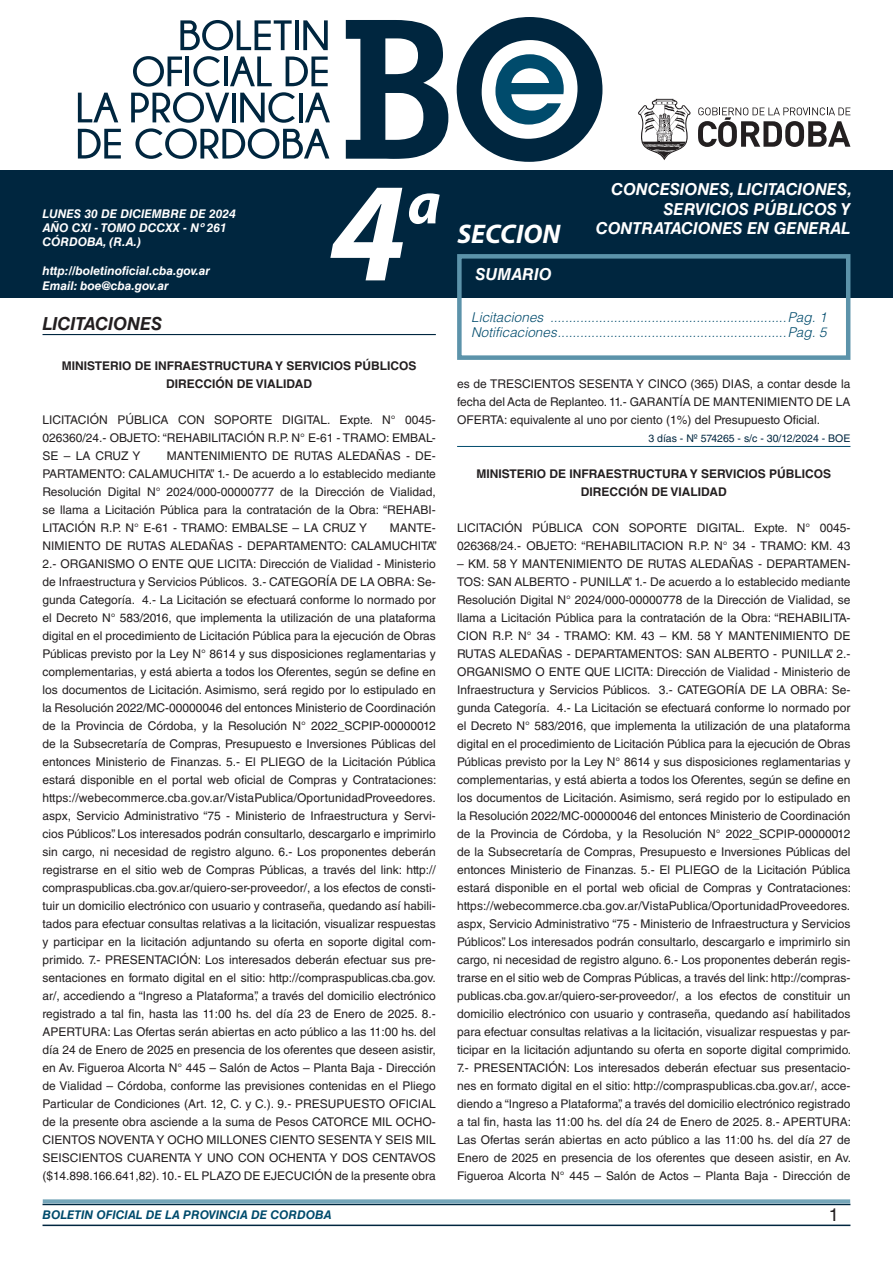
<style>
.page{position:relative;width:893px;height:1263px;background:#fff}
.page>*{position:absolute;margin:0;border:0;box-sizing:border-box;transform-origin:0 0}
.t1{font:italic 700 142.5px "Myriad Pro";color:#fff}
.t2{font:italic 700 60px "Myriad Pro";color:#fff}
.t3{font:italic 700 27px "Myriad Pro";color:#fff}
.NOMBRE_DE_MINISTERIO{font:italic 700 18px "Helvetica LT Std";color:#231f20}
.t4{font:18px "Helvetica LT Std";color:#231f20}
.t5{font:italic 700 16.5px/19.8px "Helvetica LT Std";color:#fff;text-align:right}
.t6{font:italic 300 13.5px "Helvetica LT Std";color:#004b6c}
.TEXTO_BASE{font:12px/18px "Helvetica LT Std";color:#231f20;text-align:justify}
.RESUELVE{font:700 12px "Helvetica LT Std";color:#231f20}
.t7{font:italic 700 12px/14.4px "Helvetica LT Std";color:#fff}
.t8{font:italic 700 12px "Helvetica LT Std";color:#004b6c}
.FECHA_DE_VENCIMIENTO{font:10.5px "Helvetica LT Std";color:#00263f}
</style>
<div class="page">
<div style="left:0;top:170px;width:893px;height:128px;background:#00263f"></div>
<svg style="left:638px;top:99px;width:53px;height:61px"></svg>
<svg style="left:698px;top:107px;width:152px;height:40px"></svg>
<svg style="left:346px;top:20px;width:102px;height:139px"></svg>
<svg style="left:457px;top:17px;width:145px;height:145px"></svg>
<svg style="left:180px;top:20px;width:112px;height:30px"></svg>
<hr style="left:295px;top:20px;width:4px;height:30px;background:#00263f">
<svg style="left:303px;top:20px;width:25px;height:30px"></svg>
<svg style="left:78px;top:93px;width:40px;height:29px"></svg>
<svg style="left:78px;top:129px;width:43px;height:30px"></svg>
<svg style="left:131px;top:56px;width:199px;height:103px"></svg>
<hr style="left:43px;top:1224px;width:807px;height:2px;background:#00263f">
<div style="left:42px;top:1198px;width:809px;height:8px;background:#fff;opacity:.75"></div>
<hr style="left:43px;top:334px;width:393px;height:1px;background:#00263f">
<div style="left:457px;top:254px;width:393px;height:106px;border:4px solid #5c93aa"></div>
<hr style="left:457px;top:446px;width:393px;height:1px;background:#004b6c">
<p class="t7" style="left:43px;top:206px;width:195px">LUNES 30 DE DICIEMBRE DE 2024<br>AÑO CXI - TOMO DCCXX - Nº 261<br>CÓRDOBA, (R.A.)</p>
<p class="t7" style="left:43px;top:264px;width:169px">http://boletinoficial.cba.gov.ar<br>Email: boe@cba.gov.ar</p>
<h1 class="t1" style="left:329px;top:140px;width:79px">4</h1>
<h2 class="t2" style="left:407px;top:164px;width:35px">a</h2>
<p class="NOMBRE_DE_MINISTERIO" style="left:43px;top:312px;width:121px">LICITACIONES</p>
<p class="RESUELVE" style="left:62px;top:358px;width:356px">MINISTERIO DE INFRAESTRUCTURA Y SERVICIOS PÚBLICOS</p>
<p class="RESUELVE" style="left:166px;top:376px;width:147px">DIRECCIÓN DE VIALIDAD</p>
<p class="TEXTO_BASE" style="left:43px;top:411px;width:395px">LICITACIÓN PÚBLICA CON SOPORTE DIGITAL. Expte. N° 0045- 026360/24.- OBJETO: “REHABILITACIÓN R.P. N° E-61 - TRAMO: EMBAL-SE – LA CRUZ Y</p>
<p class="TEXTO_BASE" style="left:43px;top:447px;width:395px;text-indent:124px">MANTENIMIENTO DE RUTAS ALEDAÑAS - DE-PARTAMENTO: CALAMUCHITA”. 1.- De acuerdo a lo establecido mediante Resolución Digital N° 2024/000-00000777 de la Dirección de Vialidad, se llama a Licitación Pública para la contratación de la Obra: “REHABI-LITACIÓN R.P. N° E-61 - TRAMO: EMBALSE – LA CRUZ Y</p>
<p class="TEXTO_BASE" style="left:43px;top:519px;width:396px;text-indent:347px">MANTE-NIMIENTO DE RUTAS ALEDAÑAS - DEPARTAMENTO: CALAMUCHITA”.<br>2.- ORGANISMO O ENTE QUE LICITA: Dirección de Vialidad - Ministerio de Infraestructura y Servicios Públicos. 3.- CATEGORÍA DE LA OBRA: Se&shy;gunda Categoría. 4.- La Licitación se efectuará conforme lo normado por el Decreto N° 583/2016, que implementa la utilización de una plataforma digital en el procedimiento de Licitación Pública para la ejecución de Obras Públicas previsto por la Ley N° 8614 y sus disposiciones reglamentarias y complementarias, y está abierta a todos los Oferentes, según se define en los documentos de Licitación. Asimismo, será regido por lo estipulado en la Resolución 2022/MC-00000046 del entonces Ministerio de Coordinación de la Provincia de Córdoba, y la Resolución N° 2022_SCPIP-00000012 de la Subsecretaría de Compras, Presupuesto e Inversiones Públicas del entonces Ministerio de Finanzas. 5.- El PLIEGO de la Licitación Pública estará disponible en el portal web oficial de Compras y Contrataciones: https://webecommerce.cba.gov.ar/VistaPublica/OportunidadProveedores. aspx, Servicio Administrativo “75 - Ministerio de Infraestructura y Servi&shy;cios Públicos”. Los interesados podrán consultarlo, descargarlo e imprimirlo sin cargo, ni necesidad de registro alguno. 6.- Los proponentes deberán registrarse en el sitio web de Compras Públicas, a través del link: http:// compraspublicas.cba.gov.ar/quiero-ser-proveedor/, a los efectos de consti&shy;tuir un domicilio electrónico con usuario y contraseña, quedando así habili&shy;tados para efectuar consultas relativas a la licitación, visualizar respuestas y participar en la licitación adjuntando su oferta en soporte digital com&shy;primido. 7.- PRESENTACIÓN: Los interesados deberán efectuar sus pre&shy;sentaciones en formato digital en el sitio: http://compraspublicas.cba.gov. ar/, accediendo a “Ingreso a Plataforma”, a través del domicilio electrónico registrado a tal fin, hasta las 11:00 hs. del día 23 de Enero de 2025. 8.- APERTURA: Las Ofertas serán abiertas en acto público a las 11:00 hs. del día 24 de Enero de 2025 en presencia de los oferentes que deseen asistir, en Av. Figueroa Alcorta N° 445 – Salón de Actos – Planta Baja - Dirección de Vialidad – Córdoba, conforme las previsiones contenidas en el Pliego Particular de Condiciones (Art. 12, C. y C.). 9.- PRESUPUESTO OFICIAL de la presente obra asciende a la suma de Pesos CATORCE MIL OCHO-CIENTOS NOVENTA Y OCHO MILLONES CIENTO SESENTA Y SEIS MIL SEISCIENTOS CUARENTA Y UNO CON OCHENTA Y DOS CENTAVOS ($14.898.166.641,82). 10.- EL PLAZO DE EJECUCIÓN de la presente obra</p>
<h3 class="t3" style="left:457px;top:216px;width:104px">SECCION</h3>
<h3 class="t5" style="left:475px;top:264px;width:78px">SUMARIO</h3>
<h3 class="t5" style="left:596px;top:179px;width:258px">CONCESIONES, LICITACIONES,<br>SERVICIOS PÚBLICOS Y<br>CONTRATACIONES EN GENERAL</h3>
<p class="t6" style="left:471px;top:309px;width:357px">Licitaciones ...............................................................Pag. 1</p>
<p class="t6" style="left:471px;top:324px;width:357px">Notificaciones.............................................................Pag. 5</p>
<p class="TEXTO_BASE" style="left:457px;top:375px;width:395px">es de TRESCIENTOS SESENTA Y CINCO (365) DIAS, a contar desde la fecha del Acta de Replanteo. 11.- GARANTÍA DE MANTENIMIENTO DE LA OFERTA: equivalente al uno por ciento (1%) del Presupuesto Oficial.</p>
<p class="FECHA_DE_VENCIMIENTO" style="left:648px;top:432px;width:204px">3 días - Nº 574265 - s/c - 30/12/2024 - BOE</p>
<p class="RESUELVE" style="left:476px;top:466px;width:356px">MINISTERIO DE INFRAESTRUCTURA Y SERVICIOS PÚBLICOS</p>
<p class="RESUELVE" style="left:581px;top:484px;width:147px">DIRECCIÓN DE VIALIDAD</p>
<p class="TEXTO_BASE" style="left:457px;top:519px;width:395px">LICITACIÓN PÚBLICA CON SOPORTE DIGITAL. Expte. N° 0045-<br>026368/24.- OBJETO: “REHABILITACION R.P. N° 34 - TRAMO: KM. 43</p>
<p class="TEXTO_BASE" style="left:457px;top:555px;width:396px">– KM. 58 Y MANTENIMIENTO DE RUTAS ALEDAÑAS - DEPARTAMEN-TOS: SAN ALBERTO - PUNILLA”. 1.- De acuerdo a lo establecido mediante Resolución Digital N° 2024/000-00000778 de la Dirección de Vialidad, se llama a Licitación Pública para la contratación de la Obra: “REHABILITA-CION R.P. N° 34 - TRAMO: KM. 43 – KM. 58 Y MANTENIMIENTO DE RUTAS ALEDAÑAS - DEPARTAMENTOS: SAN ALBERTO - PUNILLA”. 2.- ORGANISMO O ENTE QUE LICITA: Dirección de Vialidad - Ministerio de Infraestructura y Servicios Públicos. 3.- CATEGORÍA DE LA OBRA: Se&shy;gunda Categoría. 4.- La Licitación se efectuará conforme lo normado por el Decreto N° 583/2016, que implementa la utilización de una plataforma digital en el procedimiento de Licitación Pública para la ejecución de Obras Públicas previsto por la Ley N° 8614 y sus disposiciones reglamentarias y complementarias, y está abierta a todos los Oferentes, según se define en los documentos de Licitación. Asimismo, será regido por lo estipulado en la Resolución 2022/MC-00000046 del entonces Ministerio de Coordinación de la Provincia de Córdoba, y la Resolución N° 2022_SCPIP-00000012 de la Subsecretaría de Compras, Presupuesto e Inversiones Públicas del entonces Ministerio de Finanzas. 5.- El PLIEGO de la Licitación Pública estará disponible en el portal web oficial de Compras y Contrataciones: https://webecommerce.cba.gov.ar/VistaPublica/OportunidadProveedores. aspx, Servicio Administrativo “75 - Ministerio de Infraestructura y Servicios Públicos”. Los interesados podrán consultarlo, descargarlo e imprimirlo sin cargo, ni necesidad de registro alguno. 6.- Los proponentes deberán regis&shy;trarse en el sitio web de Compras Públicas, a través del link: http://compras&shy;publicas.cba.gov.ar/quiero-ser-proveedor/, a los efectos de constituir un domicilio electrónico con usuario y contraseña, quedando así habilitados para efectuar consultas relativas a la licitación, visualizar respuestas y par&shy;ticipar en la licitación adjuntando su oferta en soporte digital comprimido.<br>7.- PRESENTACIÓN: Los interesados deberán efectuar sus presentacio&shy;nes en formato digital en el sitio: http://compraspublicas.cba.gov.ar/, acce&shy;diendo a “Ingreso a Plataforma”, a través del domicilio electrónico registrado a tal fin, hasta las 11:00 hs. del día 24 de Enero de 2025. 8.- APERTURA:<br>Las Ofertas serán abiertas en acto público a las 11:00 hs. del día 27 de Enero de 2025 en presencia de los oferentes que deseen asistir, en Av.<br>Figueroa Alcorta N° 445 – Salón de Actos – Planta Baja - Dirección de</p>
<p class="t8" style="left:43px;top:1208px;width:290px">BOLETIN OFICIAL DE LA PROVINCIA DE CORDOBA</p>
<p class="t4" style="left:829px;top:1204px;width:12px">1</p>
</div>
